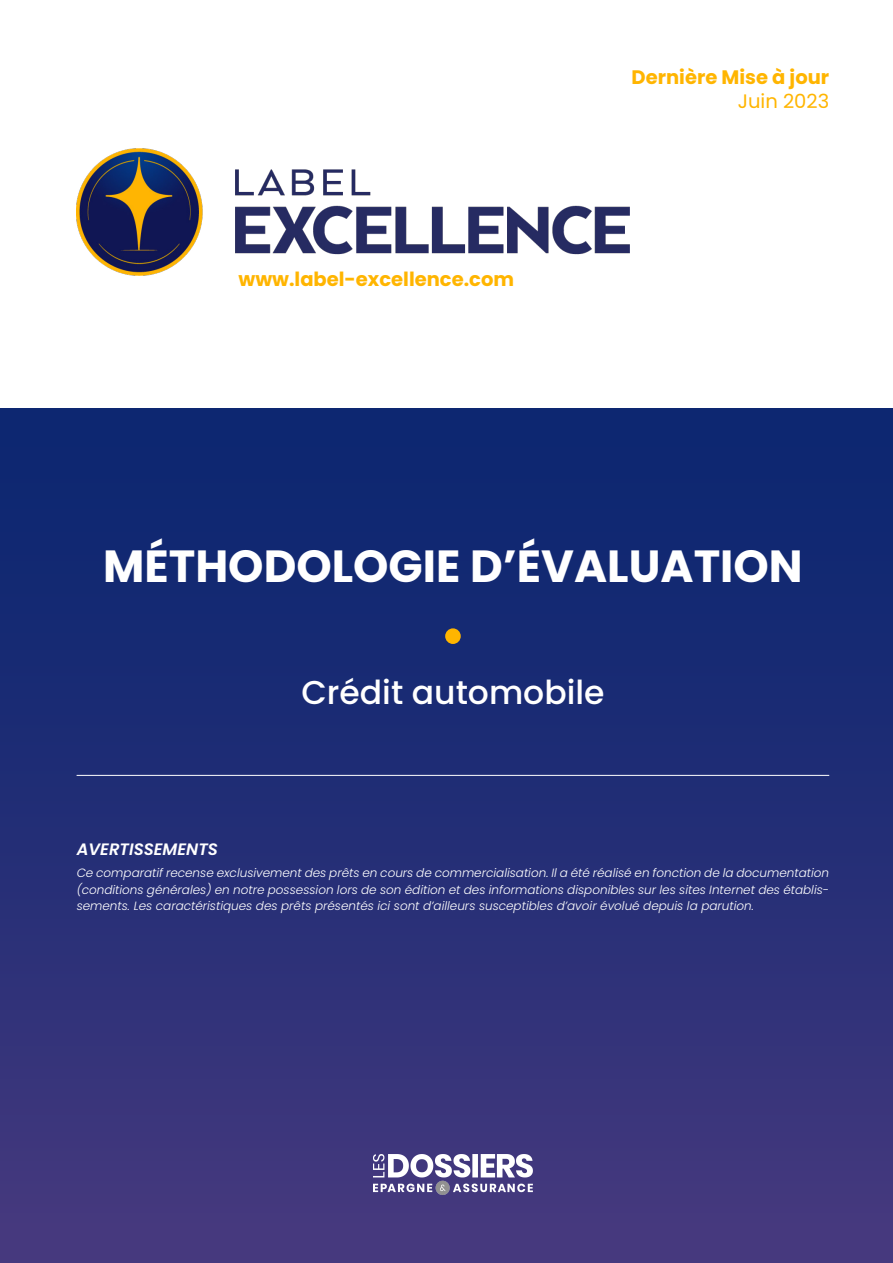
<style>
.page{position:relative;width:893px;height:1263px;background:#fff}
.page>*{position:absolute;margin:0;border:0;box-sizing:border-box;transform-origin:0 0}
.t1{font:700 45px "Poppins";color:#fff}
.t2{font:500 33px "Poppins";color:#fff}
.t3{font:700 19.5px "Poppins";color:#ffb500}
.t4{font:19.5px "Poppins";color:#ffb500}
.t5{font:italic 600 16.5px "Poppins";color:#fff}
.t6{font:italic 300 12px/16.5px "Poppins";color:#fff;text-align:justify}
</style>
<div class="page">
<div style="left:0;top:409px;width:893px;height:854px;background:linear-gradient(to bottom,#07256f,#45397e)"></div>
<div style="left:445px;top:628px;width:16px;height:16px;background:#ffb500;border-radius:50%"></div>
<hr style="left:77px;top:775px;width:752px;height:1px;background:#fff">
<img style="left:374px;top:1154px;width:158px;height:41px">
<img style="left:77px;top:149px;width:552px;height:127px">
<h3 class="t3" style="left:238px;top:268px;width:277px">www.label-excellence.com</h3>
<h3 class="t3" style="left:632px;top:66px;width:199px">Dernière Mise à jour</h3>
<h3 class="t4" style="left:738px;top:90px;width:93px">Juin 2023</h3>
<h1 class="t1" style="left:103px;top:540px;width:701px">MÉTHODOLOGIE D’ÉVALUATION</h1>
<h2 class="t2" style="left:301px;top:673px;width:305px">Crédit automobile</h2>
<h3 class="t5" style="left:77px;top:839px;width:143px">AVERTISSEMENTS</h3>
<p class="t6" style="left:77px;top:865px;width:754px">Ce comparatif recense exclusivement des prêts en cours de commercialisation. Il a été réalisé en fonction de la documentation (conditions générales) en notre possession lors de son édition et des informations disponibles sur les sites Internet des établis&shy;sements. Les caractéristiques des prêts présentés ici sont d’ailleurs susceptibles d’avoir évolué depuis la parution.</p>
</div>
